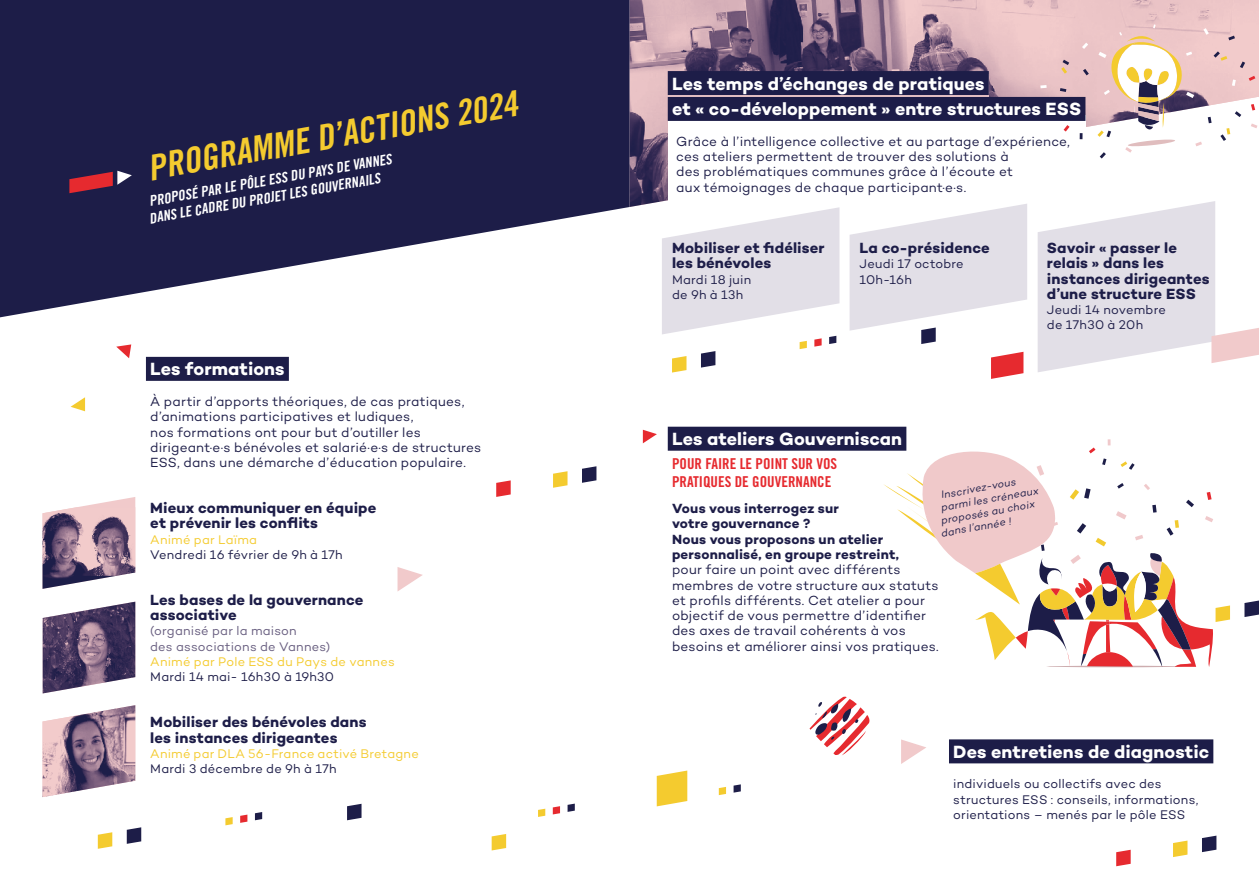
<style>
.page{position:relative;width:1259px;height:893px;background:#fff}
.page>*{position:absolute;margin:0;border:0;box-sizing:border-box;transform-origin:0 0}
.t1{font:italic 35.4px "Trade Gothic Bold Cond Twenty";color:#f4cb2f}
.t2{font:700 18px/25.8px "Campton";letter-spacing:.005em;color:#fff}
.t3{font:700 15px/15.3px "Campton";letter-spacing:.01em;color:#1d1d48}
.t4{font:15px "Trade Gothic Bold Cond Twenty";color:#e62a2f}
.t5{font:italic 14.4px/17.2px "Trade Gothic Bold Cond Twenty";color:#fff}
.t6{font:13.5px/15.3px "Campton";letter-spacing:.015em;color:#1d1d48}
.t7{font:700 13.5px/15.3px "Campton";letter-spacing:.015em;color:#1d1d48}
.t8{font:12.75px/15.3px "Campton";letter-spacing:.015em;color:#1d1d48}
.t9{font:12.75px "Campton";letter-spacing:.015em;color:#f4cb2f}
.t10{font:12.75px/15.3px "Campton";letter-spacing:.015em;color:#675d7f}
.t11{font:italic 10.5px "Campton";color:#1d1d48}
</style>
<div class="page">
<img style="left:629px;top:0;width:630px;height:207px">
<div style="left:668px;top:74px;width:320px;height:38px;background:#e1bdc1"></div>
<div style="left:668px;top:115px;width:417px;height:92px;background:#fff"></div>
<svg style="left:0;top:0;width:629px;height:317px;fill:#1d1d48"></svg>
<svg style="left:991px;top:352px;width:32px;height:27px"></svg>
<div style="left:668px;top:427px;width:238px;height:24px;background:#1d1d48"></div>
<svg style="left:116px;top:344px;width:15px;height:14px"></svg>
<svg style="left:397px;top:567px;width:26px;height:24px"></svg>
<div style="left:146px;top:357px;width:143px;height:24px;background:#1d1d48"></div>
<img style="left:43px;top:602px;width:92px;height:91px">
<svg style="left:79px;top:497px;width:56px;height:10px"></svg>
<img style="left:43px;top:507px;width:92px;height:82px">
<img style="left:43px;top:705px;width:92px;height:92px">
<svg style="left:71px;top:397px;width:14px;height:14px"></svg>
<svg style="left:492px;top:834px;width:14px;height:16px"></svg>
<svg style="left:553px;top:471px;width:14px;height:17px"></svg>
<svg style="left:496px;top:480px;width:15px;height:17px"></svg>
<svg style="left:582px;top:466px;width:14px;height:17px"></svg>
<svg style="left:98px;top:832px;width:14px;height:17px"></svg>
<svg style="left:347px;top:804px;width:14px;height:16px"></svg>
<svg style="left:849px;top:204px;width:178px;height:140px"></svg>
<svg style="left:225px;top:817px;width:8px;height:8px"></svg>
<svg style="left:255px;top:812px;width:7px;height:8px"></svg>
<svg style="left:240px;top:815px;width:7px;height:8px"></svg>
<svg style="left:538px;top:809px;width:7px;height:8px"></svg>
<svg style="left:567px;top:804px;width:8px;height:8px"></svg>
<svg style="left:553px;top:806px;width:7px;height:8px"></svg>
<svg style="left:719px;top:787px;width:7px;height:8px"></svg>
<svg style="left:733px;top:784px;width:8px;height:9px"></svg>
<svg style="left:127px;top:827px;width:14px;height:17px"></svg>
<svg style="left:662px;top:207px;width:177px;height:166px"></svg>
<svg style="left:883px;top:439px;width:376px;height:229px"></svg>
<svg style="left:643px;top:430px;width:14px;height:13px"></svg>
<svg style="left:657px;top:770px;width:30px;height:36px"></svg>
<svg style="left:1037px;top:201px;width:222px;height:171px"></svg>
<svg style="left:809px;top:696px;width:60px;height:59px"></svg>
<div style="left:949px;top:739px;width:264px;height:24px;background:#1d1d48"></div>
<svg style="left:901px;top:739px;width:25px;height:25px"></svg>
<svg style="left:1173px;top:841px;width:14px;height:16px"></svg>
<svg style="left:1116px;top:850px;width:14px;height:16px"></svg>
<svg style="left:1202px;top:836px;width:14px;height:16px"></svg>
<svg style="left:69px;top:171px;width:63px;height:22px"></svg>
<svg style="left:1063px;top:125px;width:6px;height:7px"></svg>
<svg style="left:1079px;top:133px;width:3px;height:6px"></svg>
<svg style="left:1082px;top:43px;width:6px;height:6px"></svg>
<svg style="left:1061px;top:60px;width:8px;height:14px"></svg>
<svg style="left:1040px;top:85px;width:6px;height:3px"></svg>
<svg style="left:1060px;top:88px;width:6px;height:4px"></svg>
<svg style="left:1083px;top:69px;width:5px;height:6px"></svg>
<svg style="left:1097px;top:24px;width:160px;height:135px"></svg>
<div style="left:668px;top:71px;width:320px;height:24px;background:#1d1d48"></div>
<div style="left:668px;top:97px;width:417px;height:24px;background:#1d1d48"></div>
<h1 class="t1" style="left:144px;top:147px;width:376px;rotate:-10deg">PROGRAMME D’ACTIONS 2024</h1>
<p class="t5" style="left:145px;top:193px;width:250px;rotate:-10deg">PROPOSé PAR LE PÔLE ESS DU PAYS DE VANNES<br>DANS LE CADRE DU PROJET LES GOUVERNAILS</p>
<h2 class="t2" style="left:150px;top:356px;width:136px">Les formations</h2>
<p class="t6" style="left:150px;top:393px;width:332px">À partir d’apports théoriques, de cas pratiques, d’animations participatives et ludiques,<br>nos formations ont pour but d’outiller les dirigeant·e·s bénévoles et salarié·e·s de structures ESS, dans une démarche d’éducation populaire.</p>
<p class="t3" style="left:150px;top:500px;width:228px">Mieux communiquer en équipe et prévenir les conflits</p>
<p class="t9" style="left:150px;top:531px;width:108px">Animé par Laïma</p>
<p class="t8" style="left:150px;top:547px;width:194px">Vendredi 16 février de 9h à 17h</p>
<p class="t3" style="left:150px;top:592px;width:215px">Les bases de la gouvernance associative</p>
<p class="t10" style="left:150px;top:623px;width:181px">(organisé par la maison<br>des associations de Vannes)</p>
<p class="t9" style="left:150px;top:654px;width:246px">Animé par Pole ESS du Pays de vannes</p>
<p class="t8" style="left:150px;top:669px;width:185px">Mardi 14 mai- 16h30 à 19h30</p>
<p class="t3" style="left:150px;top:714px;width:218px">Mobiliser des bénévoles dans les instances dirigeantes</p>
<p class="t9" style="left:150px;top:746px;width:270px">Animé par DLA 56-France activé Bretagne</p>
<p class="t8" style="left:150px;top:761px;width:188px">Mardi 3 décembre de 9h à 17h</p>
<h2 class="t2" style="left:672px;top:70px;width:411px">Les temps d’échanges de pratiques<br>et « co-développement » entre structures ESS</h2>
<p class="t6" style="left:676px;top:133px;width:395px">Grâce à l’intelligence collective et au partage d’expérience, ces ateliers permettent de trouver des solutions à<br>des problématiques communes grâce à l’écoute et<br>aux témoignages de chaque participant·e·s.</p>
<p class="t3" style="left:672px;top:240px;width:154px">Mobiliser et fidéliser les bénévoles</p>
<p class="t8" style="left:672px;top:271px;width:81px">Mardi 18 juin de 9h à 13h</p>
<p class="t3" style="left:859px;top:240px;width:132px">La co-présidence</p>
<p class="t8" style="left:859px;top:256px;width:106px">Jeudi 17 octobre<br>10h-16h</p>
<p class="t3" style="left:1047px;top:240px;width:164px">Savoir « passer le relais » dans les instances dirigeantes d’une structure ESS</p>
<p class="t8" style="left:1047px;top:302px;width:120px">Jeudi 14 novembre de 17h30 à 20h</p>
<h2 class="t2" style="left:672px;top:426px;width:232px">Les ateliers Gouverniscan</h2>
<p class="t4" style="left:672px;top:454px;width:9px">POUR</p>
<p class="t4" style="left:705px;top:454px;width:14px">FAIRE</p>
<p class="t4" style="left:740px;top:454px;width:24px">LE POINT</p>
<p class="t4" style="left:791px;top:454px;width:33px">SUR VOS</p>
<p class="t4" style="left:672px;top:472px;width:7px">PRATI</p>
<p class="t4" style="left:703px;top:472px;width:58px">QUES DEGOUVERNANCE</p>
<p class="t7" style="left:672px;top:501px;width:229px">Vous vous interrogez sur<br>votre gouvernance ?<br>Nous vous proposons un atelier personnalisé, en groupe restreint,</p>
<p class="t6" style="left:672px;top:562px;width:268px">pour faire un point avec différents membres de votre structure aux statuts et profils différents. Cet atelier a pour objectif de vous permettre d’identifier des axes de travail cohérents à vos besoins et améliorer ainsi vos pratiques.</p>
<p class="t11" style="left:939px;top:488px;width:78px;rotate:-10deg">Inscrivez-vous</p>
<p class="t11" style="left:939px;top:501px;width:100px;rotate:-10deg">parmi les créneaux</p>
<p class="t11" style="left:939px;top:514px;width:96px;rotate:-10deg">proposés au choix</p>
<p class="t11" style="left:939px;top:527px;width:73px;rotate:-10deg">dans l’année !</p>
<h2 class="t2" style="left:953px;top:738px;width:257px">Des entretiens de diagnostic</h2>
<p class="t8" style="left:953px;top:776px;width:246px">individuels ou collectifs avec des structures ESS : conseils, informations, orientations – menés par le pôle ESS</p>
</div>
